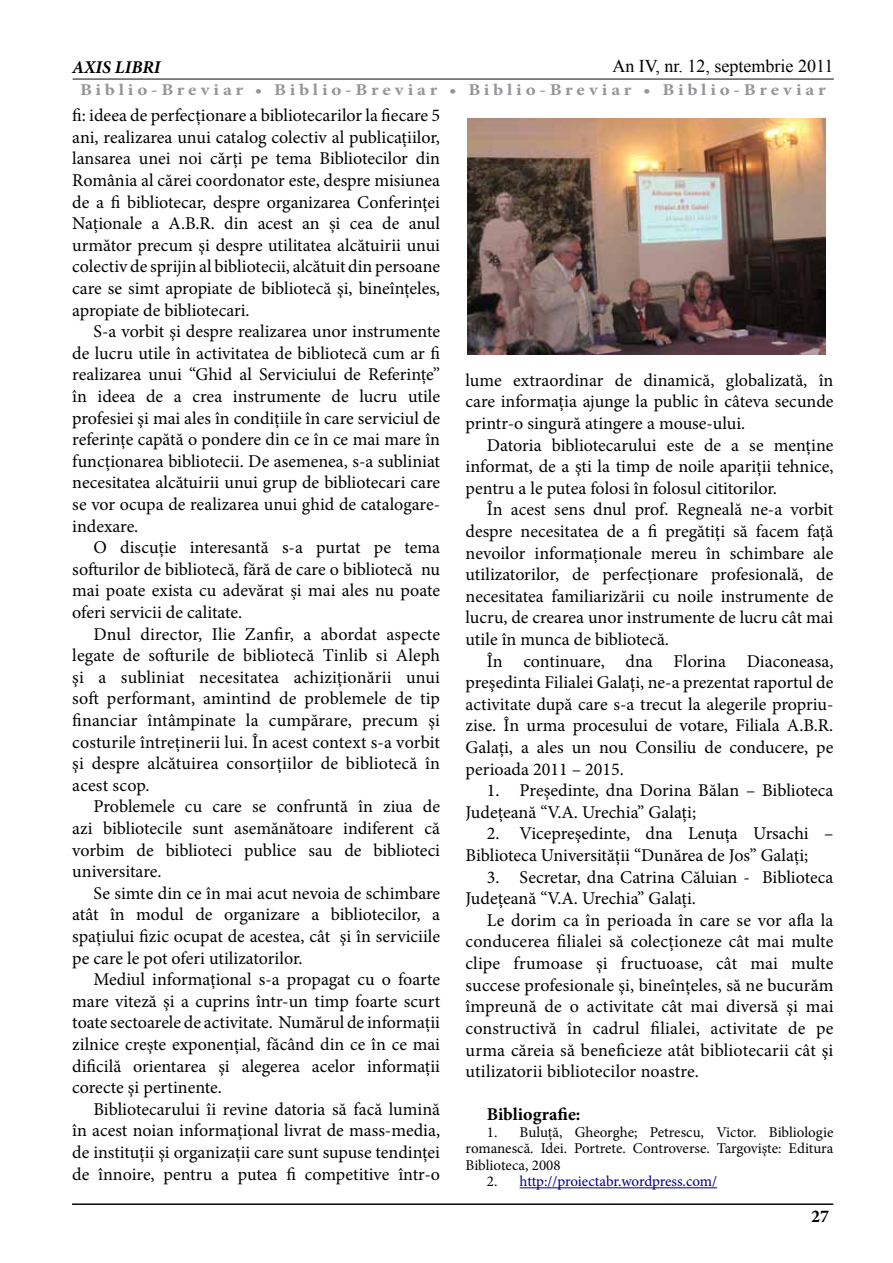
<style>
.page{position:relative;width:893px;height:1263px;background:#fff}
.page>*{position:absolute;margin:0;border:0;box-sizing:border-box;transform-origin:0 0}
.t1{font:18px/21.6px "Minion Pro";color:#000;text-align:justify}
.t2{font:18px "Times New Roman";color:#000}
.t3{font:700 18px "Minion Pro";color:#000}
.t4{font:italic 700 18px "Minion Pro";color:#000}
.t5{font:700 16.5px "Minion Pro";letter-spacing:.195em;color:#939598;scale:1.15 1}
.t6{font:15px/16.5px "Minion Pro";letter-spacing:-.005em;color:#000;text-align:justify}
.t7{font:15px "Minion Pro";letter-spacing:-.01em;color:#000080}
.s1{color:#000}
</style>
<div class="page">
<hr style="left:73px;top:79px;width:761px;height:1px;background:#000">
<hr style="left:72px;top:1203px;width:761px;height:2px;background:#000">
<hr style="left:520px;top:1187px;width:197px;height:1px;background:#000080">
<img style="left:467px;top:118px;width:358px;height:237px">
<p class="t4" style="left:72px;top:54px;width:90px">AXIS LIBRI</p>
<p class="t2" style="left:612px;top:54px;width:222px">An IV, nr. 12, septembrie 2011</p>
<p class="t5" style="left:80px;top:78px;width:650px">Biblio-Breviar • Biblio-Breviar • Biblio-Breviar • Biblio-Breviar</p>
<p class="t1" style="left:72px;top:105px;width:369px">fi: ideea de perfecţionare a bibliotecarilor la fiecare 5 ani, realizarea unui catalog colectiv al publicaţiilor, lansarea unei noi cărţi pe tema Bibliotecilor din România al cărei coordonator este, despre misiunea de a fi bibliotecar, despre organizarea Conferinţei Naţionale a A.B.R. din acest an și cea de anul următor precum şi despre utilitatea alcătuirii unui colectiv de sprijin al bibliotecii, alcătuit din persoane care se simt apropiate de bibliotecă şi, bineînțeles, apropiate de bibliotecari.</p>
<p class="t1" style="left:72px;top:321px;width:369px;text-indent:21px">S-a vorbit şi despre realizarea unor instrumente de lucru utile în activitatea de bibliotecă cum ar fi realizarea unui “Ghid al Serviciului de Referinţe” în ideea de a crea instrumente de lucru utile profesiei şi mai ales în condiţiile în care serviciul de referinţe capătă o pondere din ce în ce mai mare în funcţionarea bibliotecii. De asemenea, s-a subliniat necesitatea alcătuirii unui grup de bibliotecari care se vor ocupa de realizarea unui ghid de catalogare&shy;indexare.</p>
<p class="t1" style="left:72px;top:537px;width:369px;text-indent:21px">O discuţie interesantă s-a purtat pe tema softurilor de bibliotecă, fără de care o bibliotecă nu mai poate exista cu adevărat și mai ales nu poate oferi servicii de calitate.</p>
<p class="t1" style="left:72px;top:623px;width:369px;text-indent:21px">Dnul director, Ilie Zanfir, a abordat aspecte legate de softurile de bibliotecă Tinlib si Aleph şi a subliniat necesitatea achiziţionării unui soft performant, amintind de problemele de tip financiar întâmpinate la cumpărare, precum şi costurile întreţinerii lui. În acest context s-a vorbit şi despre alcătuirea consorţiilor de bibliotecă în acest scop.</p>
<p class="t1" style="left:72px;top:796px;width:369px;text-indent:21px">Problemele cu care se confruntă în ziua de azi bibliotecile sunt asemănătoare indiferent că vorbim de biblioteci publice sau de biblioteci universitare.</p>
<p class="t1" style="left:72px;top:882px;width:369px;text-indent:21px">Se simte din ce în mai acut nevoia de schimbare atât în modul de organizare a bibliotecilor, a spaţiului fizic ocupat de acestea, cât şi în serviciile pe care le pot oferi utilizatorilor.</p>
<p class="t1" style="left:72px;top:969px;width:369px;text-indent:21px">Mediul informaţional s-a propagat cu o foarte mare viteză şi a cuprins într-un timp foarte scurt toate sectoarele de activitate. Numărul de informaţii zilnice creşte exponenţial, făcând din ce în ce mai dificilă orientarea şi alegerea acelor informaţii corecte şi pertinente.</p>
<p class="t1" style="left:72px;top:1098px;width:369px;text-indent:21px">Bibliotecarului îi revine datoria să facă lumină în acest noian informaţional livrat de mass-media, de instituţii şi organizaţii care sunt supuse tendinţei de înnoire, pentru a putea fi competitive într-o</p>
<p class="t1" style="left:466px;top:369px;width:369px">lume extraordinar de dinamică, globalizată, în care informaţia ajunge la public în câteva secunde printr-o singură atingere a mouse-ului.</p>
<p class="t1" style="left:466px;top:434px;width:369px;text-indent:21px">Datoria bibliotecarului este de a se menţine informat, de a şti la timp de noile apariţii tehnice, pentru a le putea folosi în folosul cititorilor.</p>
<p class="t1" style="left:466px;top:499px;width:369px;text-indent:21px">În acest sens dnul prof. Regneală ne-a vorbit despre necesitatea de a fi pregătiţi să facem faţă nevoilor informaţionale mereu în schimbare ale utilizatorilor, de perfecţionare profesională, de necesitatea familiarizării cu noile instrumente de lucru, de crearea unor instrumente de lucru cât mai utile în munca de bibliotecă.</p>
<p class="t1" style="left:466px;top:650px;width:369px;text-indent:21px">În continuare, dna Florina Diaconeasa, preşedinta Filialei Galaţi, ne-a prezentat raportul de activitate după care s-a trecut la alegerile propriu&shy;zise. În urma procesului de votare, Filiala A.B.R.<br>Galaţi, a ales un nou Consiliu de conducere, pe perioada 2011 – 2015.</p>
<p class="t1" style="left:466px;top:780px;width:369px;text-indent:21px">1. Preşedinte, dna Dorina Bălan – Biblioteca<br>Judeţeană “V.A. Urechia” Galaţi;</p>
<p class="t1" style="left:466px;top:823px;width:369px;text-indent:21px">2. Vicepreşedinte, dna Lenuţa Ursachi –<br>Biblioteca Universităţii “Dunărea de Jos” Galaţi;</p>
<p class="t1" style="left:466px;top:866px;width:369px;text-indent:21px">3. Secretar, dna Catrina Căluian - Biblioteca<br>Judeţeană “V.A. Urechia” Galaţi.</p>
<p class="t1" style="left:466px;top:909px;width:369px;text-indent:21px">Le dorim ca în perioada în care se vor afla la conducerea filialei să colecţioneze cât mai multe clipe frumoase şi fructuoase, cât mai multe succese profesionale şi, bineînţeles, să ne bucurăm împreună de o activitate cât mai diversă şi mai constructivă în cadrul filialei, activitate de pe urma căreia să beneficieze atât bibliotecarii cât şi utilizatorii bibliotecilor noastre.</p>
<p class="t3" style="left:487px;top:1102px;width:95px">Bibliografie:</p>
<p class="t6" style="left:466px;top:1124px;width:369px;text-indent:21px">1. Buluţă, Gheorghe; Petrescu, Victor. Bibliologie romanescă. Idei. Portrete. Controverse. Targovişte: Editura Biblioteca, 2008</p>
<p class="t7" style="left:487px;top:1171px;width:232px"><span class="s1">2.</span> http://proiectabr.wordpress.com/</p>
<p class="t3" style="left:811px;top:1203px;width:19px">27</p>
</div>
